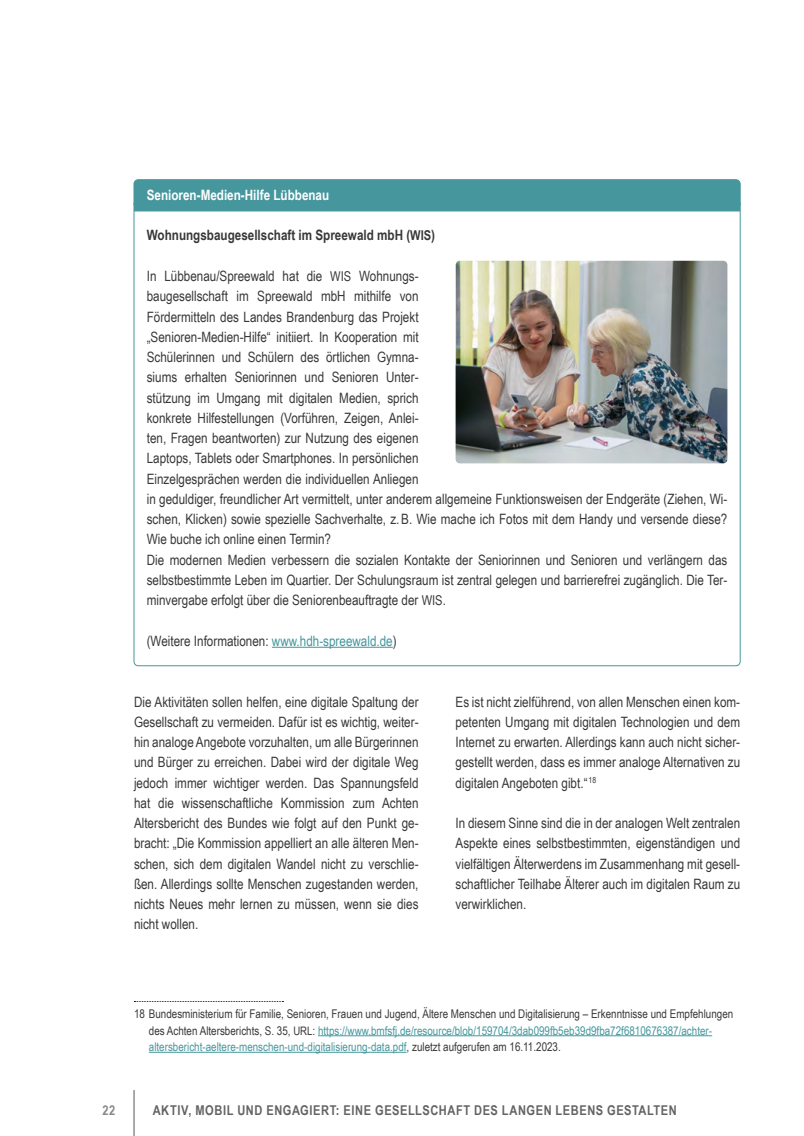
<style>
.page{position:relative;width:804px;height:1136px;background:#fff}
.page>*{position:absolute;margin:0;border:0;box-sizing:border-box;transform-origin:0 0}
.Info_box{font:14.25px/20.2px "Arial Narrow";color:#383937;text-align:justify}
.Info_box-2{font:700 14.25px "Arial Narrow";color:#383937}
.Infobox_H{font:700 14.25px "Arial Narrow";color:#fff}
.t1{font:700 13.5px "Arial Narrow";letter-spacing:.04em;color:#626463}
.t2{font:700 13.5px "Arial Narrow";color:#878988}
.Footnote{font:12px/16.5px "Arial Narrow";color:#383937}
.s1{font-size:13.5px}
.s2{color:#45979d}
.s3{font-size:11.7px}
</style>
<div class="page">
<hr style="left:134px;top:1089px;width:1px;height:46px;background:#555756">
<div style="left:134px;top:179px;width:606px;height:24px;background:#45979d"></div>
<hr style="left:318px;top:1035px;width:394px;height:1px;background:#45979d">
<hr style="left:149px;top:1051px;width:257px;height:1px;background:#45979d">
<svg style="left:134px;top:203px;width:606px;height:463px"></svg>
<hr style="left:272px;top:646px;width:121px;height:1px;background:#45979d">
<img style="left:455px;top:261px;width:272px;height:202px">
<p class="Infobox_H" style="left:147px;top:184px;width:184px">Senioren-Medien-Hilfe Lübbenau</p>
<p class="Info_box-2" style="left:147px;top:225px;width:290px">Wohnungsbaugesellschaft im Spreewald mbH (<span class="s1">WIS</span>)</p>
<p class="Info_box" style="left:147px;top:265px;width:582px;text-align:left">In Lübbenau/Spreewald hat die <span class="s1">WIS</span> Wohnungs-<br>baugesellschaft im Spreewald mbH mithilfe von<br>Fördermitteln des Landes Brandenburg das Projekt<br>„Senioren-Medien-Hilfe“ initiiert. In Kooperation mit<br>Schülerinnen und Schülern des örtlichen Gymna-<br>siums erhalten Seniorinnen und Senioren Unter-<br>stützung im Umgang mit digitalen Medien, sprich<br>konkrete Hilfestellungen (Vorführen, Zeigen, Anlei-<br>ten, Fragen beantworten) zur Nutzung des eigenen<br>Laptops, Tablets oder Smartphones. In persönlichen<br>Einzelgesprächen werden die individuellen Anliegen<br>in geduldiger, freundlicher Art vermittelt, unter anderem allgemeine Funktionsweisen der Endgeräte (Ziehen, Wi&shy;schen, Klicken) sowie spezielle Sachverhalte, z.B. Wie mache ich Fotos mit dem Handy und versende diese?<br>Wie buche ich online einen Termin?</p>
<p class="Info_box" style="left:147px;top:549px;width:582px">Die modernen Medien verbessern die sozialen Kontakte der Seniorinnen und Senioren und verlängern das selbstbestimmte Leben im Quartier. Der Schulungsraum ist zentral gelegen und barrierefrei zugänglich. Die Ter&shy;minvergabe erfolgt über die Seniorenbeauftragte der <span class="s1">WIS</span>.</p>
<p class="Info_box" style="left:147px;top:630px;width:251px">(Weitere Informationen: <span class="s2">www.hdh-spreewald.de</span>)</p>
<p class="Info_box" style="left:134px;top:690px;width:286px">Die Aktivitäten sollen helfen, eine digitale Spaltung der Gesellschaft zu vermeiden. Dafür ist es wichtig, weiter&shy;hin analoge Angebote vorzuhalten, um alle Bürgerinnen und Bürger zu erreichen. Dabei wird der digitale Weg jedoch immer wichtiger werden. Das Spannungsfeld hat die wissenschaftliche Kommission zum Achten Altersbericht des Bundes wie folgt auf den Punkt ge&shy;bracht: „Die Kommission appelliert an alle älteren Men&shy;schen, sich dem digitalen Wandel nicht zu verschlie&shy;ßen. Allerdings sollte Menschen zugestanden werden, nichts Neues mehr lernen zu müssen, wenn sie dies nicht wollen.</p>
<p class="Info_box" style="left:455px;top:690px;width:286px">Es ist nicht zielführend, von allen Menschen einen kom&shy;petenten Umgang mit digitalen Technologien und dem Internet zu erwarten. Allerdings kann auch nicht sicher&shy;gestellt werden, dass es immer analoge Alternativen zu digitalen Angeboten gibt.“ <sup>18</sup></p>
<p class="Info_box" style="left:455px;top:812px;width:286px">In diesem Sinne sind die in der analogen Welt zentralen Aspekte eines selbstbestimmten, eigenständigen und vielfältigen Älterwerdens im Zusammenhang mit gesell&shy;schaftlicher Teilhabe Älterer auch im digitalen Raum zu verwirklichen.</p>
<p class="Footnote" style="left:149px;top:1004px;width:586px;text-indent:-15px">18 Bundesministerium für Familie, Senioren, Frauen und Jugend, Ältere Menschen und Digitalisierung – Erkenntnisse und Empfehlungen des Achten Altersberichts, S. 35, <span class="s3">URL</span>: <span class="s2">https://www.bmfsfj.de/resource/blob/159704/3dab099fb5eb39d9fba72f6810676387/achter&shy;altersbericht-aeltere-menschen-und-digitalisierung-data.pdf</span>, zuletzt aufgerufen am 16.11.2023.</p>
<p class="t2" style="left:103px;top:1100px;width:14px">22</p>
<p class="t1" style="left:153px;top:1100px;width:525px">AKTIV, MOBIL UND ENGAGIERT: EINE GESELLSCHAFT DES LANGEN LEBENS GESTALTEN</p>
</div>
